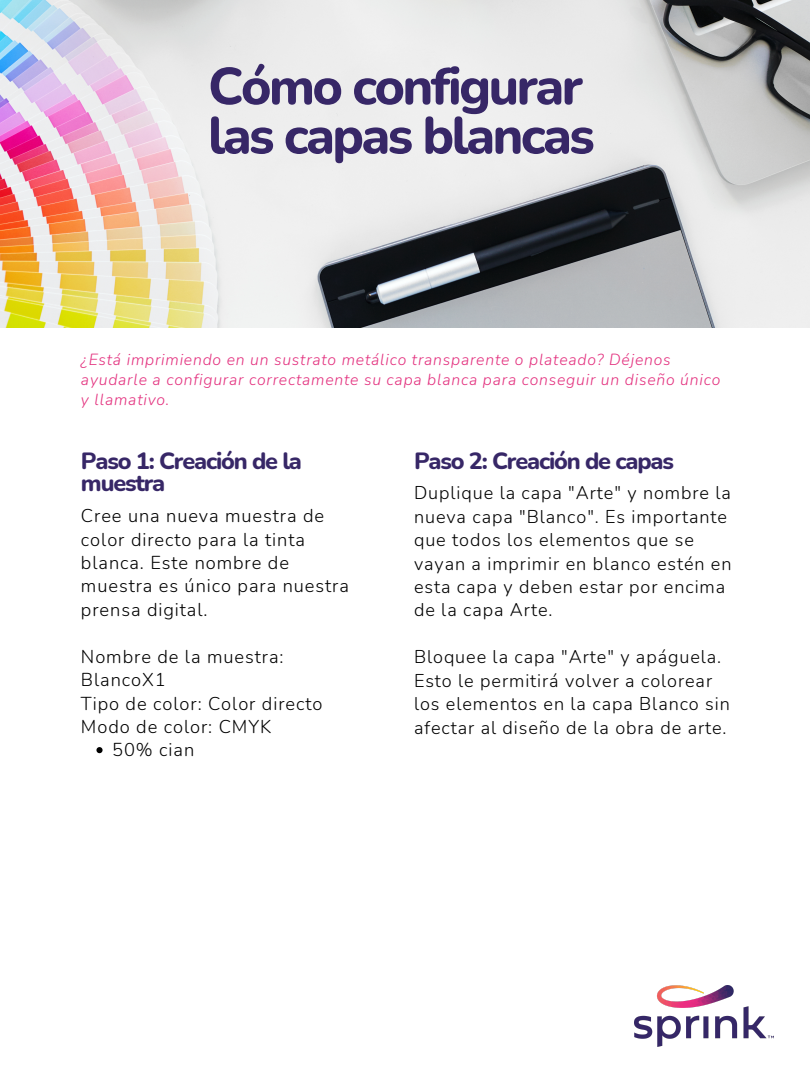
<style>
.page{position:relative;width:810px;height:1080px;background:#fff}
.page>*{position:absolute;margin:0;border:0;box-sizing:border-box;transform-origin:0 0}
.t1{font:800 51.88px/49.2px "Nunito";letter-spacing:-.05em;color:#372767}
.t2{font:800 23.5px/22px "Nunito";letter-spacing:-.05em;color:#372767}
.t3{font:300 18.31px/23.4px "Nunito";letter-spacing:.05em;color:#000}
.t4{font:300 18.12px/23.4px "Nunito";letter-spacing:.05em;color:#000}
.t5{font:italic 300 15.75px/20.1px "Nunito";letter-spacing:.05em;color:#e3307e}
</style>
<div class="page">
<img style="left:0;top:0;width:810px;height:328px">
<svg style="left:96px;top:747px;width:7px;height:6px"></svg>
<img style="left:635px;top:985px;width:139px;height:61px">
<p class="t1" style="left:208px;top:63px;width:388px">Cómo configurar las capas blancas</p>
<p class="t5" style="left:81px;top:349px;width:641px">¿Está imprimiendo en un sustrato metálico transparente o plateado? Déjenos ayudarle a configurar correctamente su capa blanca para conseguir un diseño único y llamativo.</p>
<p class="t2" style="left:81px;top:451px;width:223px">Paso 1: Creación de la muestra</p>
<p class="t3" style="left:81px;top:504px;width:269px">Cree una nueva muestra de color directo para la tinta blanca. Este nombre de muestra es único para nuestra prensa digital.</p>
<p class="t3" style="left:81px;top:645px;width:204px">Nombre de la muestra:<br>BlancoX1</p>
<p class="t3" style="left:81px;top:692px;width:243px">Tipo de color: Color directo</p>
<p class="t3" style="left:81px;top:715px;width:192px">Modo de color: CMYK</p>
<p class="t3" style="left:112px;top:739px;width:84px">50% cian</p>
<p class="t2" style="left:414px;top:451px;width:261px">Paso 2: Creación de capas</p>
<p class="t4" style="left:414px;top:482px;width:319px">Duplique la capa "Arte" y nombre la nueva capa "Blanco". Es importante que todos los elementos que se vayan a imprimir en blanco estén en esta capa y deben estar por encima de la capa Arte.</p>
<p class="t4" style="left:414px;top:646px;width:317px">Bloquee la capa "Arte" y apáguela.<br>Esto le permitirá volver a colorear los elementos en la capa Blanco sin afectar al diseño de la obra de arte.</p>
</div>
